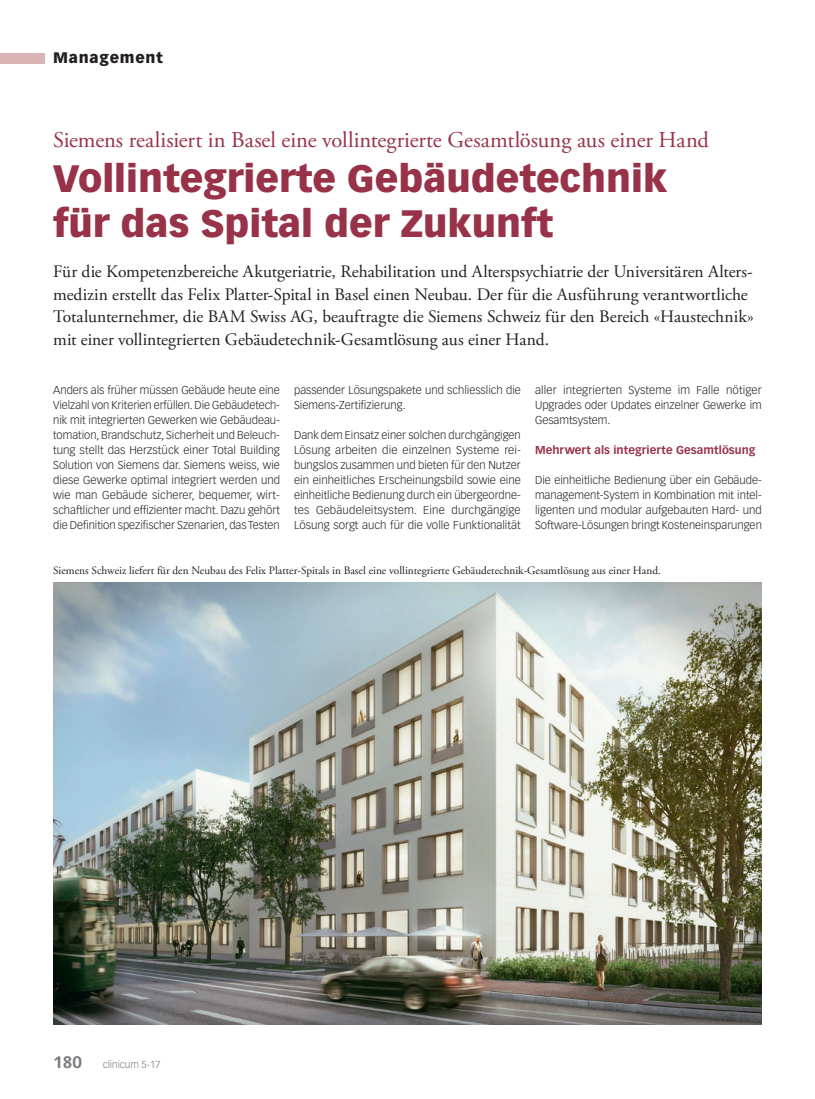
<style>
.page{position:relative;width:815px;height:1099px;background:#fff}
.page>*{position:absolute;margin:0;border:0;box-sizing:border-box;transform-origin:0 0}
.t1{font:900 37.5px/45px "Vectora LT Std";color:#983249}
.t2{font:22.5px "Adobe Garamond Pro";color:#983249}
.t3{font:17.5px/22.5px "Adobe Garamond Pro";color:#231f20}
.t4{font:900 15px "Vectora LT Std";letter-spacing:.05em;color:#231f20}
.t5{font:300 11.25px/15px "Vectora LT Std";color:#231f20;text-align:justify}
.t6{font:11.25px "Adobe Garamond Pro";color:#231f20}
.t7{font:700 11.25px "Vectora LT Std";letter-spacing:.005em;color:#983249}
.t8{font:300 10px "Vectora LT Std";color:#76787b}
.s1{font-weight:700;font-size:16.25px}
</style>
<div class="page">
<div style="left:0;top:53px;width:45px;height:10px;background:#d9b4b3"></div>
<img style="left:53px;top:582px;width:709px;height:442px">
<h3 class="t4" style="left:53px;top:49px;width:111px">Management</h3>
<h2 class="t2" style="left:53px;top:126px;width:657px">Siemens realisiert in Basel eine vollintegrierte Gesamtlösung aus einer Hand</h2>
<h1 class="t1" style="left:53px;top:155px;width:616px">Vollintegrierte Gebäudetechnik für das Spital der Zukunft</h1>
<p class="t3" style="left:53px;top:261px;width:702px">Für die Kompetenzbereiche Akutgeriatrie, Rehabilitation und Alterspsychiatrie der Universitären Alters&shy;medizin erstellt das Felix Platter-Spital in Basel einen Neubau. Der für die Ausführung verantwortliche Totalunternehmer, die BAM Swiss AG, beauftragte die Siemens Schweiz für den Bereich «Haustechnik» mit einer vollintegrierten Gebäudetechnik-Gesamtlösung aus einer Hand.</p>
<p class="t5" style="left:53px;top:383px;width:228px">Anders als früher müssen Gebäude heute eine Vielzahl von Kriterien erfüllen. Die Gebäudetech&shy;nik mit integrierten Gewerken wie Gebäudeau&shy;tomation, Brandschutz, Sicherheit und Beleuch&shy;tung stellt das Herzstück einer Total Building Solution von Siemens dar. Siemens weiss, wie diese Gewerke optimal integriert werden und wie man Gebäude sicherer, bequemer, wirt&shy;schaftlicher und effizienter macht. Dazu gehört die Definition spezifischer Szenarien, das Testen</p>
<p class="t5" style="left:294px;top:383px;width:228px">passender Lösungspakete und schliesslich die<br>Siemens-Zertifizierung.</p>
<p class="t5" style="left:535px;top:383px;width:228px">aller integrierten Systeme im Falle nötiger Upgrades oder Updates einzelner Gewerke im Gesamtsystem.</p>
<p class="t7" style="left:535px;top:443px;width:222px">Mehrwert als integrierte Gesamtlösung</p>
<p class="t5" style="left:535px;top:473px;width:228px">Die einheitliche Bedienung über ein Gebäude&shy;management-System in Kombination mit intel&shy;ligenten und modular aufgebauten Hard- und Software-Lösungen bringt Kosteneinsparungen</p>
<p class="t6" style="left:53px;top:564px;width:609px">Siemens Schweiz liefert für den Neubau des Felix Platter-Spitals in Basel eine vollintegrierte Gebäudetechnik-Gesamtlösung aus einer Hand.</p>
<p class="t5" style="left:294px;top:428px;width:228px">Dank dem Einsatz einer solchen durchgängigen Lösung arbeiten die einzelnen Systeme rei&shy;bungslos zusammen und bieten für den Nutzer ein einheitliches Erscheinungsbild sowie eine einheitliche Bedienung durch ein übergeordne&shy;tes Gebäudeleitsystem. Eine durchgängige Lösung sorgt auch für die volle Funktionalität</p>
<p class="t8" style="left:53px;top:1058px;width:109px"><span class="s1">180</span> clinicum 5-17</p>
</div>
